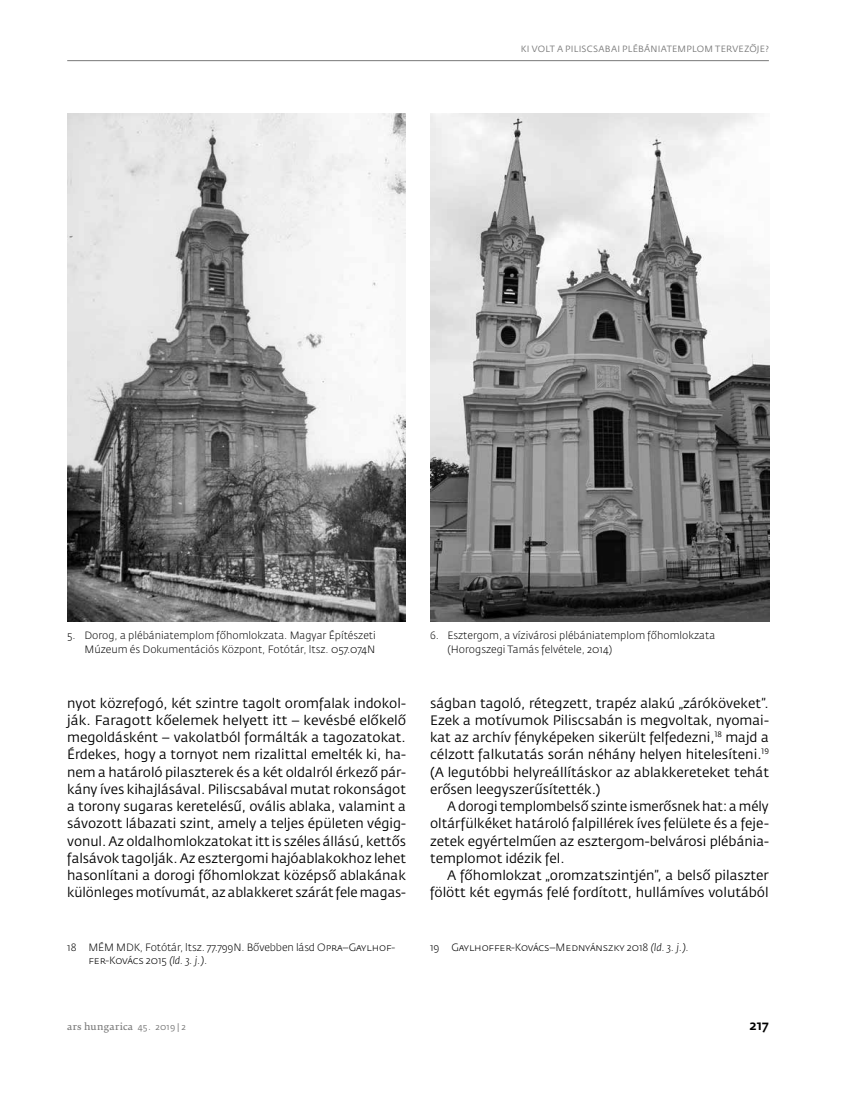
<style>
.page{position:relative;width:864px;height:1106px;background:#fff}
.page>*{position:absolute;margin:0;border:0;box-sizing:border-box;transform-origin:0 0}
.t1{font:13.5px/17.2px "Fedra Sans Pro";color:#000;text-align:justify}
.t2{font:500 13.5px "Fedra Sans Pro";color:#000}
.t3{font:300 10.5px/14.2px "Fedra Sans Pro";letter-spacing:-.01em;color:#000}
.t4{font:9px "Fedra Sans Pro";color:#797979}
.t5{font:9px "Fedra Serif B Pro";letter-spacing:.025em;color:#797979}
.s1{font-style:italic}
.s2{font-family:"Fedra Sans Pro"}
</style>
<div class="page">
<hr style="left:67px;top:60px;width:701px;height:1px;background:#797979">
<img style="left:67px;top:113px;width:339px;height:508px">
<img style="left:430px;top:113px;width:339px;height:508px">
<p class="t4" style="left:520px;top:43px;width:18px">Ki volt</p>
<p class="t4" style="left:557px;top:43px;width:15px">a piliscsabai</p>
<p class="t4" style="left:622px;top:43px;width:7px">plébániatemplom</p>
<p class="t4" style="left:714px;top:43px;width:7px">tervezője</p>
<p class="t4" style="left:765px;top:43px;width:5px">?</p>
<p class="t3" style="left:67px;top:627px;width:310px;text-align:right">5. Dorog, a plébániatemplom főhomlokzata. Magyar Építészeti<br>Múzeum és Dokumentációs Központ, Fotótár, ltsz. 057.074N</p>
<p class="t3" style="left:447px;top:627px;width:269px;text-indent:-17px">6. Esztergom, a vízivárosi plébániatemplom főhomlokzata (Horogszegi Tamás felvétele, 2014)</p>
<p class="t1" style="left:67px;top:694px;width:340px">nyot közrefogó, két szintre tagolt oromfalak indokol&shy;ják. Faragott kőelemek helyett itt – kevésbé előkelő megoldásként – vakolatból formálták a tagozatokat.<br>Érdekes, hogy a tornyot nem rizalittal emelték ki, ha&shy;nem a határoló pilaszterek és a két oldalról érkező pár&shy;kány íves kihajlásával. Piliscsabával mutat rokonságot a torony sugaras keretelésű, ovális ablaka, valamint a sávozott lábazati szint, amely a teljes épületen végig&shy;vonul. Az oldalhomlokzatokat itt is széles állású, kettős falsávok tagolják. Az esztergomi hajóablakokhoz lehet hasonlítani a dorogi főhomlokzat középső ablakának különleges motívumát, az ablakkeret szárát fele magas-</p>
<p class="t1" style="left:430px;top:694px;width:340px">ságban tagoló, rétegzett, trapéz alakú „záróköveket”.<br>Ezek a motívumok Piliscsabán is megvoltak, nyomai&shy;kat az archív fényképeken sikerült felfedezni,<sup>18</sup> majd a célzott falkutatás során néhány helyen hitelesíteni.<sup>19 </sup>(A legutóbbi helyreállításkor az ablakkereteket tehát erősen leegyszerűsítették.)</p>
<p class="t1" style="left:430px;top:798px;width:340px;text-indent:17px">A dorogi templombelső szinte ismerősnek hat: a mély oltárfülkéket határoló falpillérek íves felülete és a feje&shy;zetek egyértelműen az esztergom-belvárosi plébánia&shy;templomot idézik fel.</p>
<p class="t1" style="left:430px;top:867px;width:340px;text-align:right">A főhomlokzat „oromzatszintjén”, a belső pilaszter fölött két egymás felé fordított, hullámíves volutából</p>
<p class="t3" style="left:88px;top:940px;width:308px;line-height:13px;text-indent:-21px">18 MÉM MDK, Fotótár, ltsz. 77.799N. Bővebben lásd Opra–Gaylhof&shy;fer-Kovács 2015 <span class="s1">(ld. 3. j.)</span>.</p>
<p class="t3" style="left:430px;top:940px;width:260px">19 Gaylhoffer-Kovács–Mednyánszky 2018 <span class="s1">(ld. 3. j.)</span>.</p>
<p class="t5" style="left:67px;top:1021px;width:120px">ars hungarica <span class="s2">45. 2019 | 2</span></p>
<p class="t2" style="left:749px;top:1017px;width:21px">217</p>
</div>
